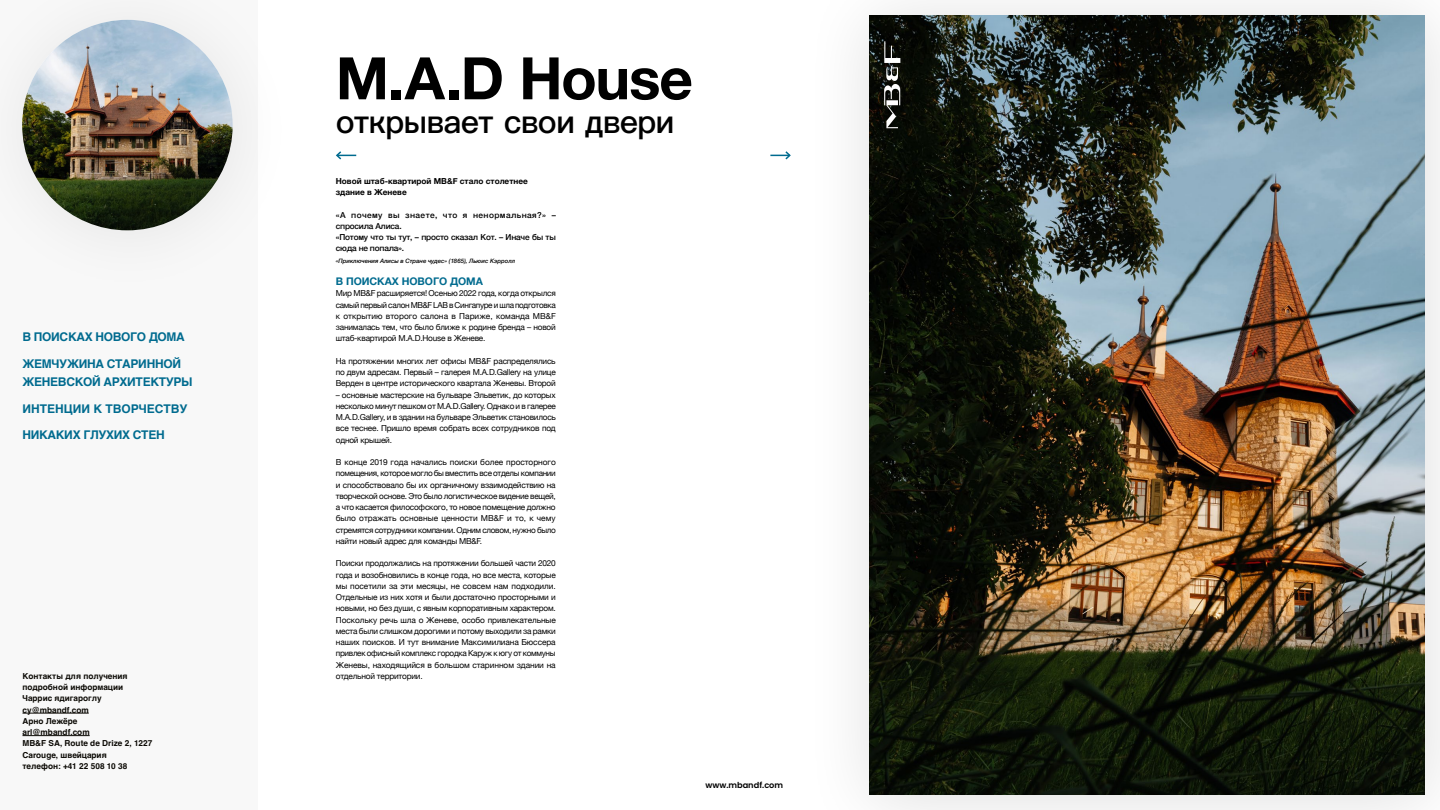
<style>
.page{position:relative;width:1440px;height:810px;background:#fff}
.page>*{position:absolute;margin:0;border:0;box-sizing:border-box;transform-origin:0 0}
.t1{font:700 58.57px "Helvetica Neue";letter-spacing:-.025em;color:#000}
.t2{font:500 31.8px "Ping Fang TC";letter-spacing:-.02em;color:#000}
.t3{font:700 12px/26.2px "Helvetica";letter-spacing:-.025em;color:#006b8f}
.t4{font:700 10.5px "Helvetica Neue";letter-spacing:-.005em;color:#006b8f}
.t5{font:8.25px/11.2px "Helvetica Neue";letter-spacing:-.025em;color:#000;text-align:justify}
.t6{font:700 8.25px/11.2px "Helvetica";color:#0b0904}
.t7{font:500 8.25px/11.2px "Helvetica Neue";letter-spacing:-.025em;color:#000}
.t8{font:700 8.25px/11.2px "Helvetica Neue";color:#000}
.t9{font:600 8.25px "Poppins";color:#000}
.t10{font:italic 500 6px "Helvetica Neue";color:#000}
</style>
<div class="page">
<div style="left:0;top:0;width:257px;height:810px;background:#f8f8f8"></div>
<div style="left:0;top:0;width:301px;height:301px;background:#f7f7f7"></div>
<img style="left:22px;top:20px;width:211px;height:210px;border-radius:105px">
<hr style="left:22px;top:713px;width:67px;height:1px;background:#0b0904">
<hr style="left:22px;top:735px;width:68px;height:1px;background:#0b0904">
<svg style="left:336px;top:151px;width:20px;height:9px"></svg>
<svg style="left:770px;top:151px;width:21px;height:9px"></svg>
<img style="left:857px;top:5px;width:583px;height:805px">
<h3 class="t3" style="left:22px;top:325px;width:164px">В ПОИСКАХ НОВОГО ДОМА<br>ЖЕМЧУЖИНА СТАРИННОЙ</h3>
<h3 class="t3" style="left:22px;top:370px;width:172px">ЖЕНЕВСКОЙ АРХИТЕКТУРЫ<br>ИНТЕНЦИИ К ТВОРЧЕСТВУ<br>НИКАКИХ ГЛУХИХ СТЕН</h3>
<p class="t6" style="left:22px;top:671px;width:131px">Контакты для получения подробной информации<br>Чаррис ядигароглу cy@mbandf.com<br>Арно Лежёре<br>arl@mbandf.com<br>MB&amp;F SA, Route de Drize 2, 1227<br>Carouge, швейцария<br>телефон: +41 22 508 10 38</p>
<h1 class="t1" style="left:336px;top:32px;width:359px">M.A.D House</h1>
<h2 class="t2" style="left:336px;top:102px;width:340px">открывает свои двери</h2>
<p class="t8" style="left:336px;top:175px;width:194px">Новой штаб-квартирой MB&amp;F стало столетнее здание в Женеве</p>
<p class="t7" style="left:336px;top:208px;width:222px">«А почему вы знаете, что я ненормальная?» – спросила Алиса.<br>«Потому что ты тут, – просто сказал Кот. – Иначе бы ты сюда не попала».</p>
<p class="t10" style="left:336px;top:255px;width:181px">«Приключения Алисы в Стране чудес» (1865), Льюис Кэрролл</p>
<p class="t4" style="left:336px;top:273px;width:149px">В ПОИСКАХ НОВОГО ДОМА</p>
<p class="t5" style="left:336px;top:288px;width:222px">Мир MB&amp;F расширяется! Осенью 2022 года, когда открылся самый первый салон MB&amp;F LAB в Сингапуре и шла подготовка к открытию второго салона в Париже, команда MB&amp;F занималась тем, что было ближе к родине бренда – новой штаб-квартирой M.A.D.House в Женеве.</p>
<p class="t5" style="left:336px;top:356px;width:222px">На протяжении многих лет офисы MB&amp;F распределялись по двум адресам. Первый – галерея M.A.D.Gallery на улице Верден в центре исторического квартала Женевы. Второй</p>
<p class="t5" style="left:336px;top:389px;width:222px">– основные мастерские на бульваре Эльветик, до которых несколько минут пешком от M.A.D.Gallery. Однако и в галерее M.A.D.Gallery, и в здании на бульваре Эльветик становилось все теснее. Пришло время собрать всех сотрудников под одной крышей.</p>
<p class="t5" style="left:336px;top:457px;width:222px">В конце 2019 года начались поиски более просторного помещения, которое могло бы вместить все отделы компании и способствовало бы их органичному взаимодействию на творческой основе. Это было логистическое видение вещей, а что касается философского, то новое помещение должно было отражать основные ценности MB&amp;F и то, к чему стремятся сотрудники компании. Одним словом, нужно было найти новый адрес для команды MB&amp;F.</p>
<p class="t5" style="left:336px;top:558px;width:222px">Поиски продолжались на протяжении большей части 2020 года и возобновились в конце года, но все места, которые мы посетили за эти месяцы, не совсем нам подходили.<br>Отдельные из них хотя и были достаточно просторными и новыми, но без души, с явным корпоративным характером.<br>Поскольку речь шла о Женеве, особо привлекательные места были слишком дорогими и потому выходили за рамки наших поисков. И тут внимание Максимилиана Бюссера привлек офисный комплекс городка Каруж к югу от коммуны Женевы, находящийся в большом старинном здании на отдельной территории.</p>
<p class="t9" style="left:705px;top:780px;width:79px">www.mbandf.com</p>
</div>
